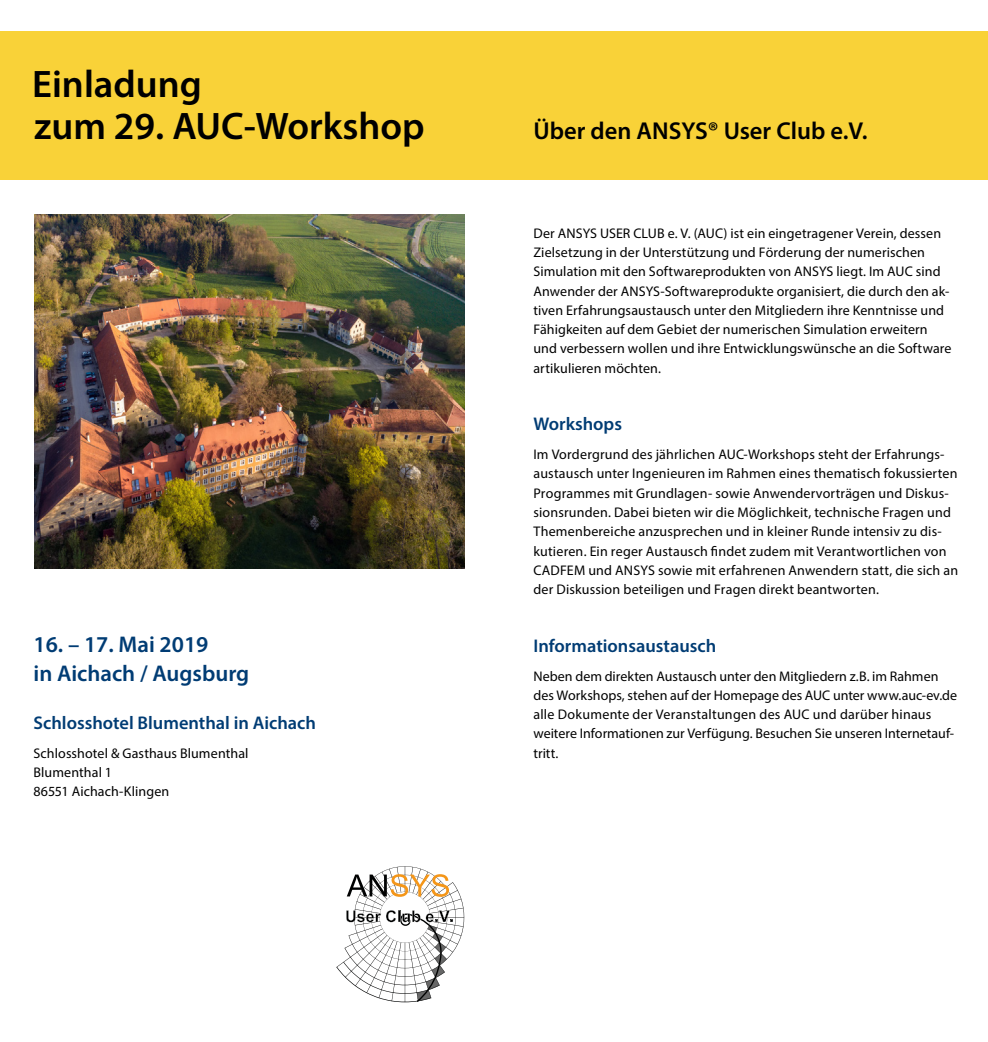
<style>
.page{position:relative;width:988px;height:1042px;background:#fff}
.page>*{position:absolute;margin:0;border:0;box-sizing:border-box;transform-origin:0 0}
.Title_big_gelber_Bal{font:600 38.5px/42px "Myriad Pro";color:#000}
.Einf__Abs{font:600 24.5px "Myriad Pro";color:#000}
.Title_1{font:600 22.75px/28.9px "Myriad Pro";color:#003c74}
.Title_2{font:600 18.38px "Myriad Pro";color:#003c74}
.Text{font:14px/19.2px "Myriad Pro";letter-spacing:.01em;color:#000}
</style>
<div class="page">
<div style="left:484px;top:31px;width:503px;height:149px;background:#f9d238"></div>
<div style="left:0;top:31px;width:513px;height:149px;background:#f9d238"></div>
<img style="left:35px;top:215px;width:429px;height:353px">
<svg style="left:336px;top:866px;width:128px;height:136px"></svg>
<p class="Title_big_gelber_Bal" style="left:32px;top:62px;width:394px">Einladung<br>zum 29. AUC-Workshop</p>
<p class="Title_1" style="left:33px;top:629px;width:217px">16. – 17. Mai 2019<br>in Aichach / Augsburg</p>
<p class="Title_2" style="left:33px;top:711px;width:284px">Schlosshotel Blumenthal in Aichach</p>
<p class="Text" style="left:33px;top:743px;width:216px">Schlosshotel &amp; Gasthaus Blumenthal</p>
<p class="Text" style="left:33px;top:762px;width:80px">Blumenthal 1</p>
<p class="Text" style="left:33px;top:781px;width:137px">86551 Aichach-Klingen</p>
<p class="Einf__Abs" style="left:533px;top:115px;width:335px">Über den ANSYS® User Club e.V.</p>
<p class="Text" style="left:533px;top:223px;width:419px">Der ANSYS USER CLUB e. V. (AUC) ist ein eingetragener Verein, dessen Zielsetzung in der Unterstützung und Förderung der numerischen Simulation mit den Softwareprodukten von ANSYS liegt. Im AUC sind Anwender der ANSYS-Softwareprodukte organisiert, die durch den ak&shy;tiven Erfahrungsaustausch unter den Mitgliedern ihre Kenntnisse und Fähigkeiten auf dem Gebiet der numerischen Simulation erweitern und verbessern wollen und ihre Entwicklungswünsche an die Software artikulieren möchten.</p>
<p class="Title_2" style="left:533px;top:412px;width:90px">Workshops</p>
<p class="Text" style="left:533px;top:445px;width:426px">Im Vordergrund des jährlichen AUC-Workshops steht der Erfahrungs&shy;austausch unter Ingenieuren im Rahmen eines thematisch fokussierten Programmes mit Grundlagen- sowie Anwendervorträgen und Diskus&shy;sionsrunden. Dabei bieten wir die Möglichkeit, technische Fragen und Themenbereiche anzusprechen und in kleiner Runde intensiv zu dis&shy;kutieren. Ein reger Austausch findet zudem mit Verantwortlichen von CADFEM und ANSYS sowie mit erfahrenen Anwendern statt, die sich an der Diskussion beteiligen und Fragen direkt beantworten.</p>
<p class="Title_2" style="left:533px;top:634px;width:184px">Informationsaustausch</p>
<p class="Text" style="left:533px;top:666px;width:425px">Neben dem direkten Austausch unter den Mitgliedern z.B. im Rahmen des Workshops, stehen auf der Homepage des AUC unter www.auc-ev.de alle Dokumente der Veranstaltungen des AUC und darüber hinaus weitere Informationen zur Verfügung. Besuchen Sie unseren Internetauf&shy;tritt.</p>
</div>
